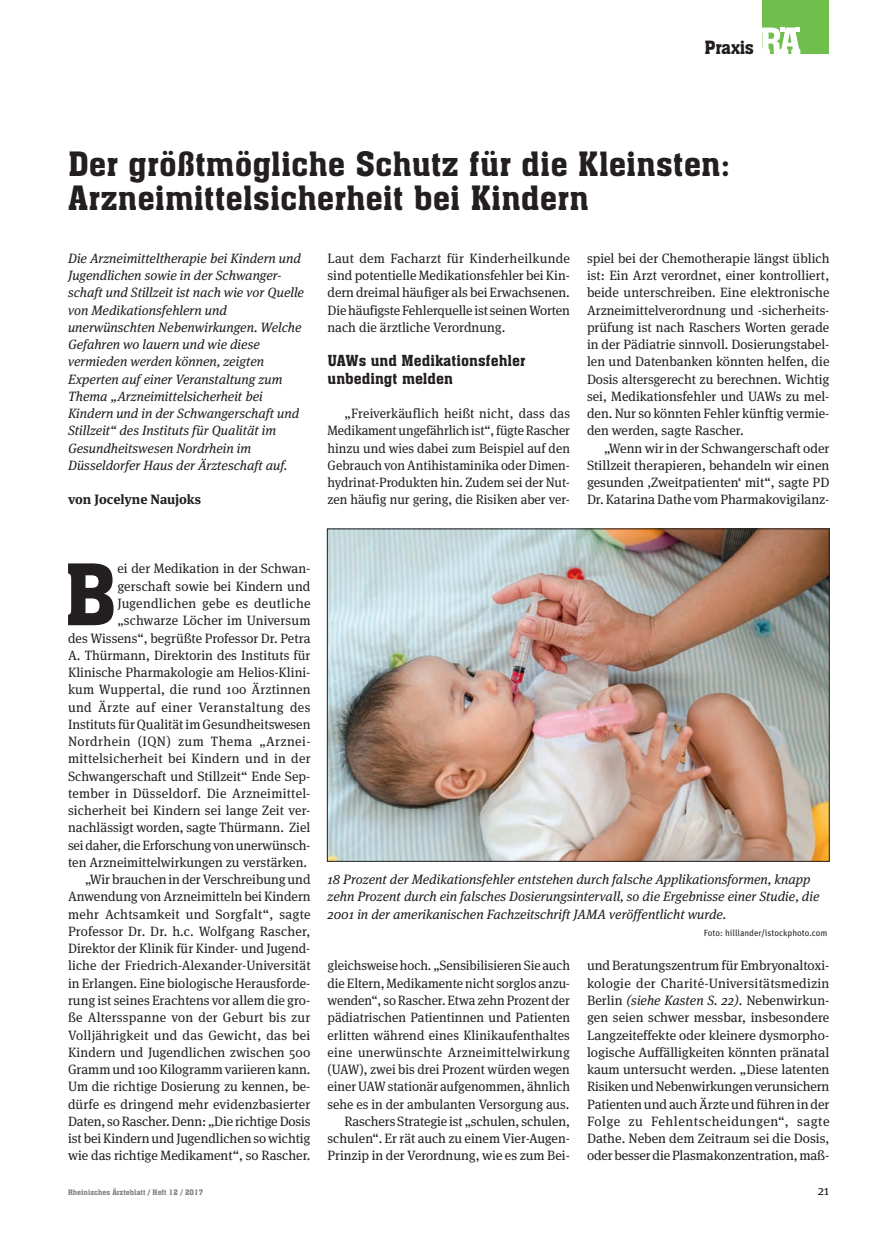
<style>
.page{position:relative;width:872px;height:1234px;background:#fff}
.page>*{position:absolute;margin:0;border:0;box-sizing:border-box;transform-origin:0 0}
.t1{font:83.1px "Aachen BT";color:#231f20}
.t2{font:33px/34.5px "Aachen BT";color:#231f20}
.t3{font:18px "Aachen BT";letter-spacing:-.015em;color:#231f20}
.t4{font:15px/17.2px "Aachen BT";color:#231f20}
.t5{font:13.5px/17.2px "Meta Serif OT";color:#231f20;text-align:justify}
.t6{font:italic 13.5px/17.2px "Meta Serif OT";color:#231f20}
.t7{font:700 13.5px "Meta Serif OT";color:#231f20}
.t8{font:9px "Unit";color:#231f20}
.t9{font:7.5px "Aachen BT";color:#808285}
.s1{font-style:italic}
</style>
<div class="page">
<div style="left:762px;top:0;width:67px;height:54px;background:#70bf4c"></div>
<svg style="left:762px;top:28px;width:38px;height:26px"></svg>
<img style="left:329px;top:530px;width:498px;height:329px">
<h3 class="t3" style="left:704px;top:36px;width:51px">Praxis</h3>
<h2 class="t2" style="left:68px;top:146px;width:664px">Der größtmögliche Schutz für die Kleinsten:<br>Arzneimittelsicherheit bei Kindern</h2>
<p class="t6" style="left:68px;top:249px;width:237px">Die Arzneimitteltherapie bei Kindern und Jugendlichen sowie in der Schwanger&shy;schaft und Stillzeit ist nach wie vor Quelle von Medikationsfehlern und unerwünschten Nebenwirkungen. Welche Gefahren wo lauern und wie diese vermieden werden können, zeigten Experten auf einer Veranstaltung zum Thema „Arzneimittelsicherheit bei Kindern und in der Schwangerschaft und Stillzeit“ des Instituts für Qualität im Gesundheitswesen Nordrhein im Düsseldorfer Haus der Ärzteschaft auf.</p>
<p class="t7" style="left:68px;top:491px;width:134px">von Jocelyne Naujoks</p>
<p class="t5" style="left:327px;top:249px;width:244px">Laut dem Facharzt für Kinderheilkunde sind potentielle Medikationsfehler bei Kin&shy;dern dreimal häufiger als bei Erwachsenen.<br>Die häufigste Fehlerquelle ist seinen Worten nach die ärztliche Verordnung.</p>
<p class="t4" style="left:327px;top:352px;width:199px">UAWs und Medikationsfehler unbedingt melden</p>
<p class="t5" style="left:327px;top:404px;width:244px;text-indent:17px">„Freiverkäuflich heißt nicht, dass das Medikament ungefährlich ist“, fügte Rascher hinzu und wies dabei zum Beispiel auf den Gebrauch von Antihistaminika oder Dimen&shy;hydrinat-Produkten hin. Zudem sei der Nut&shy;zen häufig nur gering, die Risiken aber ver-</p>
<p class="t5" style="left:587px;top:249px;width:244px">spiel bei der Chemotherapie längst üblich ist: Ein Arzt verordnet, einer kontrolliert, beide unterschreiben. Eine elektronische Arzneimittelverordnung und -sicherheits&shy;prüfung ist nach Raschers Worten gerade in der Pädiatrie sinnvoll. Dosierungstabel&shy;len und Datenbanken könnten helfen, die Dosis altersgerecht zu berechnen. Wichtig sei, Medikationsfehler und UAWs zu mel&shy;den. Nur so könnten Fehler künftig vermie&shy;den werden, sagte Rascher.</p>
<p class="t5" style="left:587px;top:439px;width:244px;text-indent:17px">„Wenn wir in der Schwangerschaft oder Stillzeit therapieren, behandeln wir einen gesunden ‚Zweitpatienten‘ mit“, sagte PD Dr. Katarina Dathe vom Pharmakovigilanz-</p>
<h1 class="t1" style="left:64px;top:542px;width:55px">B</h1>
<p class="t5" style="left:68px;top:560px;width:244px;text-align:right">ei der Medikation in der Schwan&shy;gerschaft sowie bei Kindern und Jugendlichen gebe es deutliche „schwarze Löcher im Universum<br>des Wissens“, begrüßte Professor Dr. Petra A. Thürmann, Direktorin des Instituts für Klinische Pharmakologie am Helios-Klini&shy;kum Wuppertal, die rund 100 Ärztinnen und Ärzte auf einer Veranstaltung des Instituts für Qualität im Gesundheitswesen Nordrhein (IQN) zum Thema „Arznei&shy;mittelsicherheit bei Kindern und in der Schwangerschaft und Stillzeit“ Ende Sep&shy;tember in Düsseldorf. Die Arzneimittel&shy;sicherheit bei Kindern sei lange Zeit ver&shy;nachlässigt worden, sagte Thürmann. Ziel sei daher, die Erforschung von unerwünsch&shy;ten Arzneimittelwirkungen zu verstärken. „Wir brauchen in der Verschreibung und Anwendung von Arzneimitteln bei Kindern mehr Achtsamkeit und Sorgfalt“, sagte Professor Dr. Dr. h.c. Wolfgang Rascher, Direktor der Klinik für Kinder- und Jugend&shy;liche der Friedrich-Alexander-Universität in Erlangen. Eine biologische Herausforde&shy;rung ist seines Erachtens vor allem die gro&shy;ße Altersspanne von der Geburt bis zur Volljährigkeit und das Gewicht, das bei Kindern und Jugendlichen zwischen 500<br>Gramm und 100 Kilogramm variieren kann.<br>Um die richtige Dosierung zu kennen, be&shy;dürfe es dringend mehr evidenzbasierter Daten, so Rascher. Denn: „Die richtige Dosis ist bei Kindern und Jugendlichen so wichtig wie das richtige Medikament“, so Rascher.</p>
<p class="t6" style="left:327px;top:870px;width:493px">18 Prozent der Medikationsfehler entstehen durch falsche Applikationsformen, knapp zehn Prozent durch ein falsches Dosierungsintervall, so die Ergebnisse einer Studie, die<br>2001 in der amerikanischen Fachzeitschrift JAMA veröffentlicht wurde.</p>
<p class="t8" style="left:703px;top:927px;width:125px">Foto: hilllander/istockphoto.com</p>
<p class="t5" style="left:327px;top:956px;width:244px;text-align:right">gleichsweise hoch. „Sensibilisieren Sie auch die Eltern, Medikamente nicht sorglos anzu&shy;wenden“, so Rascher. Etwa zehn Prozent der pädiatrischen Patientinnen und Patienten erlitten während eines Klinikaufenthaltes eine unerwünschte Arzneimittelwirkung (UAW), zwei bis drei Prozent würden wegen einer UAW stationär aufgenommen, ähnlich sehe es in der ambulanten Versorgung aus.<br>Raschers Strategie ist „schulen, schulen, schulen“. Er rät auch zu einem Vier-Augen-Prinzip in der Verordnung, wie es zum Bei-</p>
<p class="t5" style="left:587px;top:956px;width:244px">und Beratungszentrum für Embryonaltoxi&shy;kologie der Charité-Universitätsmedizin Berlin <span class="s1">(siehe Kasten S. 22)</span>. Nebenwirkun&shy;gen seien schwer messbar, insbesondere Langzeiteffekte oder kleinere dysmorpho&shy;logische Auffälligkeiten könnten pränatal kaum untersucht werden. „Diese latenten Risiken und Nebenwirkungen verunsichern Patienten und auch Ärzte und führen in der Folge zu Fehlentscheidungen“, sagte Dathe. Neben dem Zeitraum sei die Dosis, oder besser die Plasmakonzentration, maß-</p>
<p class="t9" style="left:68px;top:1187px;width:137px">Rheinisches Ärzteblatt / Heft 12 / 2017</p>
<p class="t5" style="left:818px;top:1181px;width:13px">21</p>
</div>
